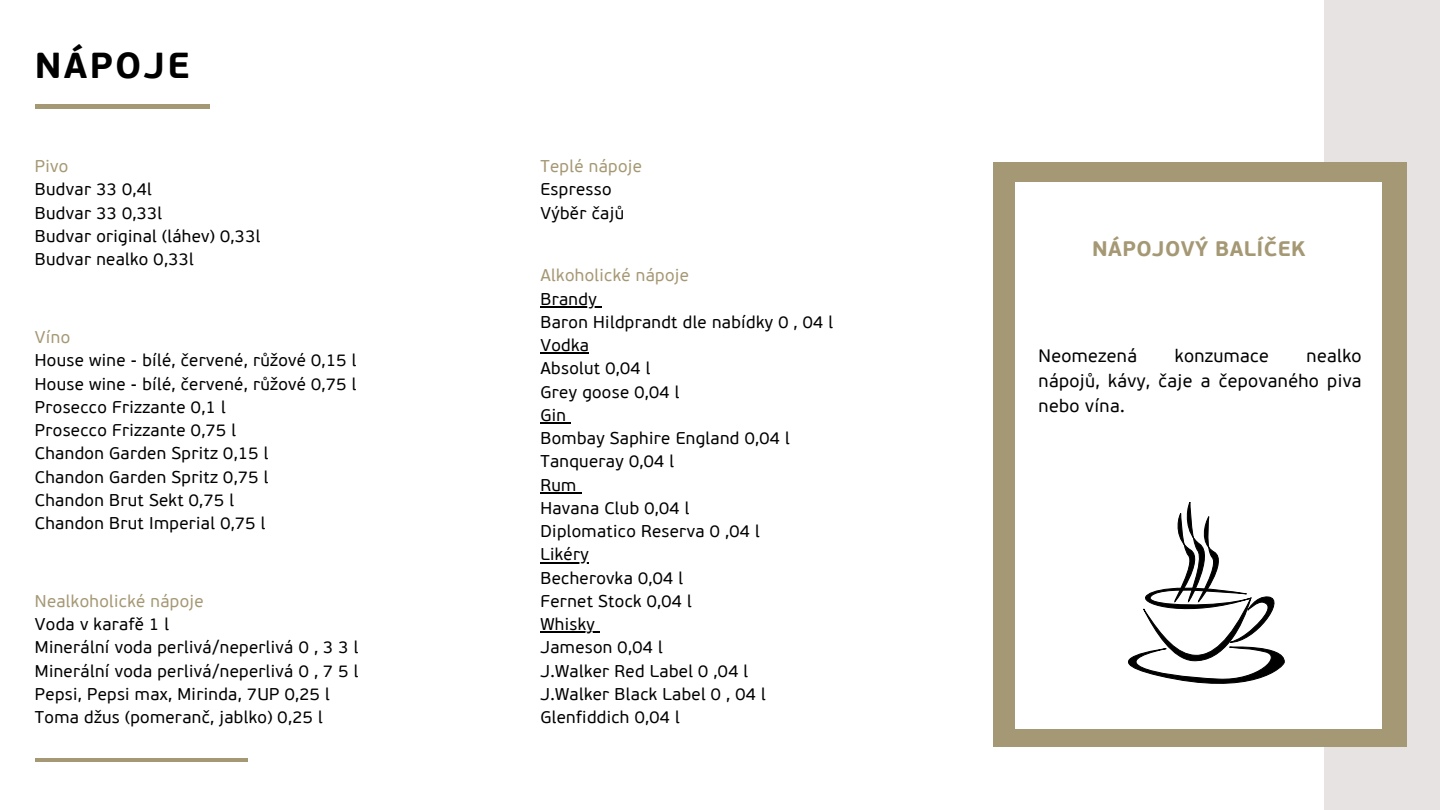
<style>
.page{position:relative;width:1440px;height:810px;background:#fff}
.page>*{position:absolute;margin:0;border:0;box-sizing:border-box;transform-origin:0 0}
.t1{font:700 36px "PF Beau Sans Pro";letter-spacing:.065em;color:#000}
.t2{font:700 21px "PF Beau Sans Pro";letter-spacing:.02em;color:#a59874}
.t3{font:18px/24.8px "PF Beau Sans Pro";letter-spacing:.02em;color:#000;text-align:justify}
.t4{font:17px/23.2px "PF Beau Sans Pro";letter-spacing:.02em;color:#000}
.t5{font:17px "PF Beau Sans Pro";letter-spacing:.02em;color:#a59874}
</style>
<div class="page">
<div style="left:1325px;top:0;width:115px;height:810px;background:#e7e3e2"></div>
<hr style="left:35px;top:758px;width:212px;height:4px;background:#a59874">
<div style="left:994px;top:162px;width:413px;height:585px;background:#a59874"></div>
<div style="left:1015px;top:182px;width:367px;height:546px;background:#fff"></div>
<hr style="left:540px;top:306px;width:57px;height:2px;background:#000">
<hr style="left:540px;top:353px;width:49px;height:1px;background:#000">
<hr style="left:540px;top:422px;width:27px;height:2px;background:#000">
<hr style="left:540px;top:492px;width:37px;height:2px;background:#000">
<hr style="left:540px;top:562px;width:49px;height:1px;background:#000">
<hr style="left:540px;top:632px;width:55px;height:1px;background:#000">
<svg style="left:1128px;top:502px;width:157px;height:182px"></svg>
<div style="left:35px;top:104px;width:175px;height:5px;background:#a59874"></div>
<h1 class="t1" style="left:35px;top:43px;width:156px">NÁPOJE</h1>
<p class="t5" style="left:35px;top:157px;width:35px">Pivo</p>
<p class="t4" style="left:35px;top:178px;width:227px">Budvar 33 0,4l<br>Budvar 33 0,33l<br>Budvar original (láhev) 0,33l<br>Budvar nealko 0,33l</p>
<p class="t5" style="left:35px;top:327px;width:37px">Víno</p>
<p class="t4" style="left:35px;top:349px;width:323px">House wine - bílé, červené, růžové 0,15 l<br>House wine - bílé, červené, růžové 0,75 l<br>Prosecco Frizzante 0,1 l<br>Prosecco Frizzante 0,75 l<br>Chandon Garden Spritz 0,15 l<br>Chandon Garden Spritz 0,75 l<br>Chandon Brut Sekt 0,75 l<br>Chandon Brut Imperial 0,75 l</p>
<p class="t5" style="left:35px;top:591px;width:170px">Nealkoholické nápoje</p>
<p class="t4" style="left:35px;top:613px;width:325px">Voda v karafě 1 l<br>Minerální voda perlivá/neperlivá 0 , 3 3 l Minerální voda perlivá/neperlivá 0 , 7 5 l Pepsi, Pepsi max, Mirinda, 7UP 0,25 l Toma džus (pomeranč, jablko) 0,25 l</p>
<p class="t5" style="left:540px;top:157px;width:103px">Teplé nápoje</p>
<p class="t4" style="left:540px;top:178px;width:85px">Espresso<br>Výběr čajů</p>
<p class="t5" style="left:540px;top:266px;width:150px">Alkoholické nápoje</p>
<p class="t4" style="left:540px;top:288px;width:294px">Brandy<br>Baron Hildprandt dle nabídky 0 , 04 l<br>Vodka<br>Absolut 0,04 l<br>Grey goose 0,04 l<br>Gin<br>Bombay Saphire England 0,04 l<br>Tanqueray 0,04 l<br>Rum<br>Havana Club 0,04 l<br>Diplomatico Reserva 0 ,04 l<br>Likéry<br>Becherovka 0,04 l<br>Fernet Stock 0,04 l<br>Whisky<br>Jameson 0,04 l<br>J.Walker Red Label 0 ,04 l<br>J.Walker Black Label 0 , 04 l<br>Glenfiddich 0,04 l</p>
<p class="t2" style="left:1092px;top:235px;width:215px">NÁPOJOVÝ BALÍČEK</p>
<p class="t3" style="left:1039px;top:344px;width:100px">Neomezená</p>
<p class="t3" style="left:1175px;top:344px;width:96px">konzumace</p>
<p class="t3" style="left:1039px;top:344px;width:324px;text-indent:268px">nealko nápojů, kávy, čaje a čepovaného piva nebo vína.</p>
</div>
